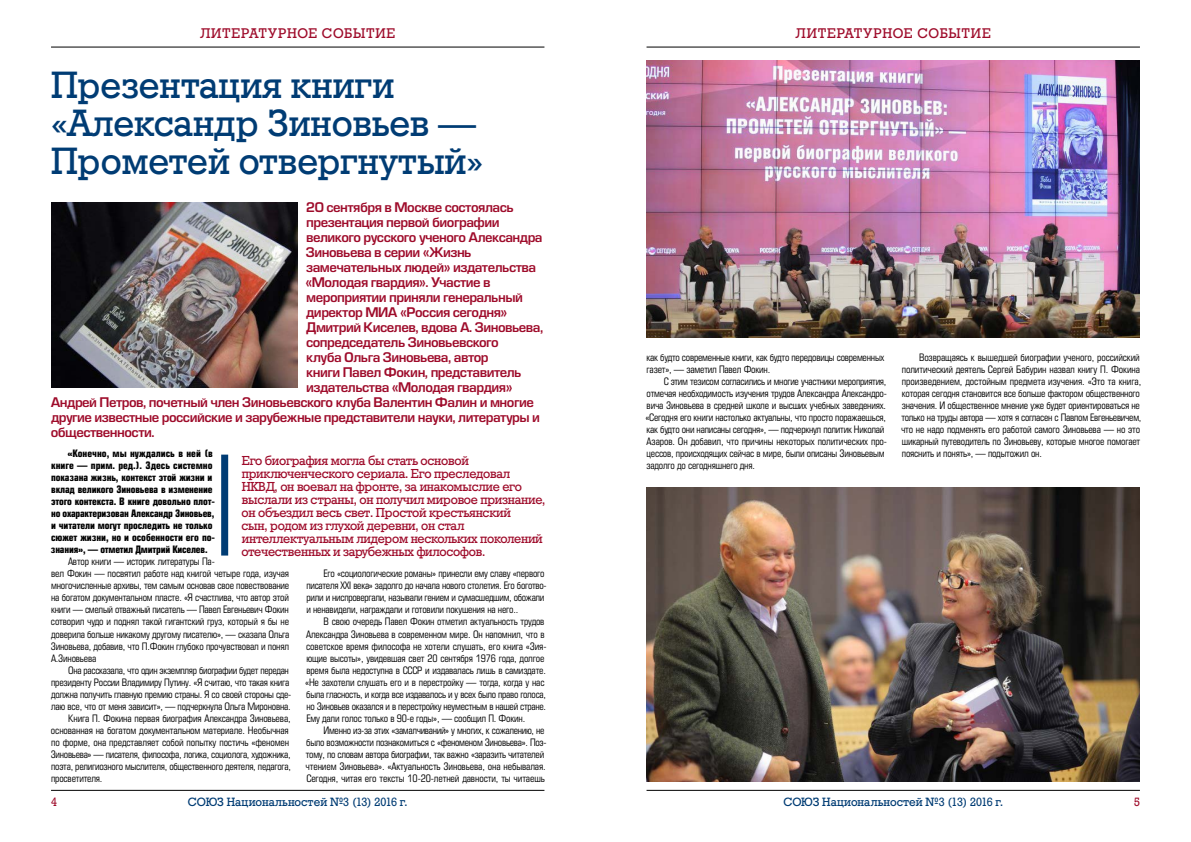
<style>
.page{position:relative;width:1191px;height:842px;background:#fff}
.page>*{position:absolute;margin:0;border:0;box-sizing:border-box;transform-origin:0 0}
.t1{font:38px/38px "Geo Slb 712 Medium CBT";color:#003c74}
.t2{font:14px "Geo Slb 712 Medium CBT";letter-spacing:.05em;color:#9e0b2a}
.t3{font:13px "Europe Demi C";letter-spacing:-.04em;color:#9e0b2a}
.t4{font:13px/13px "Geo Slb 712 Medium CBT";letter-spacing:-.02em;color:#9e0b2a}
.t5{font:12px "Geo Slb 712 Medium CBT";color:#003c74}
.t6{font:12px "Geo Slb 712 Medium CBT";color:#9e0b2a}
.t7{font:10px/12px "Europe Condensed C";letter-spacing:-.02em;color:#000}
.t8{font:700 10px/12px "Europe Condensed C";letter-spacing:-.015em;color:#000}
</style>
<div class="page">
<hr style="left:51px;top:790px;width:493px;height:1px;background:#000">
<hr style="left:646px;top:790px;width:494px;height:1px;background:#000">
<hr style="left:51px;top:47px;width:493px;height:1px;background:#000">
<hr style="left:646px;top:47px;width:494px;height:1px;background:#000">
<img style="left:51px;top:202px;width:247px;height:185px">
<img style="left:646px;top:488px;width:494px;height:294px">
<img style="left:646px;top:60px;width:494px;height:278px">
<div style="left:221px;top:455px;width:7px;height:100px;background:#003c74"></div>
<h2 class="t2" style="left:200px;top:25px;width:197px">ЛИТЕРАТУРНОЕ СОБЫТИЕ</h2>
<h2 class="t2" style="left:795px;top:25px;width:197px">ЛИТЕРАТУРНОЕ СОБЫТИЕ</h2>
<h1 class="t1" style="left:51px;top:66px;width:434px">Презентация книги «Александр Зиновьев —<br>Прометей отвергнутый»</h1>
<h3 class="t3" style="left:306px;top:199px;width:209px">20 сентября в Москве состоялась</h3>
<h3 class="t3" style="left:306px;top:214px;width:195px">презентация первой биографии</h3>
<h3 class="t3" style="left:306px;top:229px;width:238px">великого русского ученого Александра</h3>
<h3 class="t3" style="left:306px;top:244px;width:167px">Зиновьева в серии «Жизнь</h3>
<h3 class="t3" style="left:306px;top:259px;width:232px">замечательных людей» издательства</h3>
<h3 class="t3" style="left:305px;top:274px;width:187px">«Молодая гвардия». Участие в</h3>
<h3 class="t3" style="left:306px;top:289px;width:218px">мероприятии приняли генеральный</h3>
<h3 class="t3" style="left:306px;top:304px;width:203px">директор МИА «Россия сегодня»</h3>
<h3 class="t3" style="left:306px;top:319px;width:239px">Дмитрий Киселев, вдова А. Зиновьева,</h3>
<h3 class="t3" style="left:306px;top:334px;width:194px">сопредседатель Зиновьевского</h3>
<h3 class="t3" style="left:306px;top:349px;width:184px">клуба Ольга Зиновьева, автор</h3>
<h3 class="t3" style="left:306px;top:364px;width:217px">книги Павел Фокин, представитель</h3>
<h3 class="t3" style="left:306px;top:379px;width:208px">издательства «Молодая гвардия»</h3>
<h3 class="t3" style="left:51px;top:394px;width:484px">Андрей Петров, почетный член Зиновьевского клуба Валентин Фалин и многие</h3>
<h3 class="t3" style="left:51px;top:409px;width:490px">другие известные российские и зарубежные представители науки, литературы и</h3>
<h3 class="t3" style="left:51px;top:424px;width:105px">общественности.</h3>
<p class="t8" style="left:51px;top:447px;width:166px;text-indent:17px">«Конечно, мы нуждались в ней (в книге — прим. ред.). Здесь системно показана жизнь, контекст этой жизни и вклад великого Зиновьева в изменение этого контекста. В книге довольно плот&shy;но охарактеризован Александр Зиновьев, и читатели могут проследить не только сюжет жизни, но и особенности его по&shy;знания», — отметил Дмитрий Киселев.</p>
<p class="t7" style="left:51px;top:556px;width:240px;text-indent:17px">Автор книги — историк литературы Па-<br>вел Фокин — посвятил работе над книгой четыре года, изучая многочисленные архивы, тем самым основав свое повествование на богатом документальном пласте. «Я счастлива, что автор этой книги — смелый отважный писатель — Павел Евгеньевич Фокин сотворил чудо и поднял такой гигантский груз, который я бы не доверила больше никакому другому писателю», — сказала Ольга Зиновьева, добавив, что П.Фокин глубоко прочувствовал и понял А.Зиновьева</p>
<p class="t7" style="left:68px;top:664px;width:222px">Она рассказала, что один экземпляр биографии будет передан</p>
<p class="t7" style="left:51px;top:676px;width:240px">президенту России Владимиру Путину. «Я считаю, что такая книга</p>
<p class="t7" style="left:51px;top:688px;width:242px">должна получить главную премию страны. Я со своей стороны сде-</p>
<p class="t7" style="left:51px;top:700px;width:241px">лаю все, что от меня зависит», — подчеркнула Ольга Мироновна.</p>
<p class="t7" style="left:68px;top:712px;width:224px">Книга П. Фокина первая биография Александра Зиновьева,</p>
<p class="t7" style="left:51px;top:724px;width:239px">основанная на богатом документальном материале. Необычная</p>
<p class="t7" style="left:51px;top:736px;width:240px">по форме, она представляет собой попытку постичь «феномен</p>
<p class="t7" style="left:51px;top:748px;width:241px">Зиновьева» — писателя, философа, логика, социолога, художника,</p>
<p class="t7" style="left:51px;top:760px;width:241px">поэта, религиозного мыслителя, общественного деятеля, педагога,</p>
<p class="t7" style="left:51px;top:772px;width:53px">просветителя.</p>
<p class="t7" style="left:901px;top:351px;width:242px;text-indent:18px">Возвращаясь к вышедшей биографии ученого, российский политический деятель Сергей Бабурин назвал книгу П. Фокина произведением, достойным предмета изучения. «Это та книга, которая сегодня становится все больше фактором общественного значения. И общественное мнение уже будет ориентироваться не только на труды автора — хотя я согласен с Павлом Евгеньевичем, что не надо подменять его работой самого Зиновьева — но это шикарный путеводитель по Зиновьеву, которые многое помогает пояснить и понять», — подытожил он.</p>
<p class="t7" style="left:646px;top:351px;width:239px">как будто современные книги, как будто передовицы современных газет», — заметил Павел Фокин.</p>
<p class="t7" style="left:645px;top:375px;width:243px;text-indent:18px">С этим тезисом согласились и многие участники мероприятия, отмечая необходимость изучения трудов Александра Александро&shy;вича Зиновьева в средней школе и высших учебных заведениях. «Сегодня его книги настолько актуальны, что просто поражаешься, как будто они написаны сегодня», — подчеркнул политик Николай Азаров. Он добавил, что причины некоторых политических про&shy;цессов, происходящих сейчас в мире, были описаны Зиновьевым задолго до сегодняшнего дня.</p>
<p class="t4" style="left:241px;top:453px;width:305px">Его биография могла бы стать основой приключенческого сериала. Его преследовал НКВД, он воевал на фронте, за инакомыслие его выслали из страны, он получил мировое признание, он объездил весь свет. Простой крестьянский<br>сын, родом из глухой деревни, он стал интеллектуальным лидером нескольких поколений отечественных и зарубежных философов.</p>
<p class="t7" style="left:306px;top:568px;width:242px;text-indent:17px">Его «социологические романы» принесли ему славу «первого писателя XXI века» задолго до начала нового столетия. Его боготво&shy;рили и ниспровергали, называли гением и сумасшедшим, обожали и ненавидели, награждали и готовили покушения на него..</p>
<p class="t7" style="left:305px;top:616px;width:243px;text-indent:18px">В свою очередь Павел Фокин отметил актуальность трудов Александра Зиновьева в современном мире. Он напомнил, что в советское время философа не хотели слушать, его книга «Зия&shy;ющие высоты», увидевшая свет 20 сентября 1976 года, долгое время была недоступна в СССР и издавалась лишь в самиздате. «Не захотели слушать его и в перестройку — тогда, когда у нас была гласность, и когда все издавалось и у всех было право голоса, но Зиновьев оказался и в перестройку неуместным в нашей стране.<br>Ему дали голос только в 90-е годы», — сообщил П. Фокин.</p>
<p class="t7" style="left:305px;top:724px;width:242px;text-indent:18px">Именно из-за этих «замалчиваний» у многих, к сожалению, не было возможности познакомиться с «феноменом Зиновьева». Поэ&shy;тому, по словам автора биографии, так важно «заразить читателей чтением Зиновьева». «Актуальность Зиновьева, она небывалая.<br>Сегодня, читая его тексты 10-20-летней давности, ты читаешь</p>
<p class="t6" style="left:51px;top:795px;width:7px">4</p>
<p class="t5" style="left:188px;top:795px;width:221px">СОЮЗ Национальностей №3 (13) 2016 г.</p>
<p class="t5" style="left:783px;top:795px;width:221px">СОЮЗ Национальностей №3 (13) 2016 г.</p>
<p class="t6" style="left:1134px;top:795px;width:7px">5</p>
</div>
